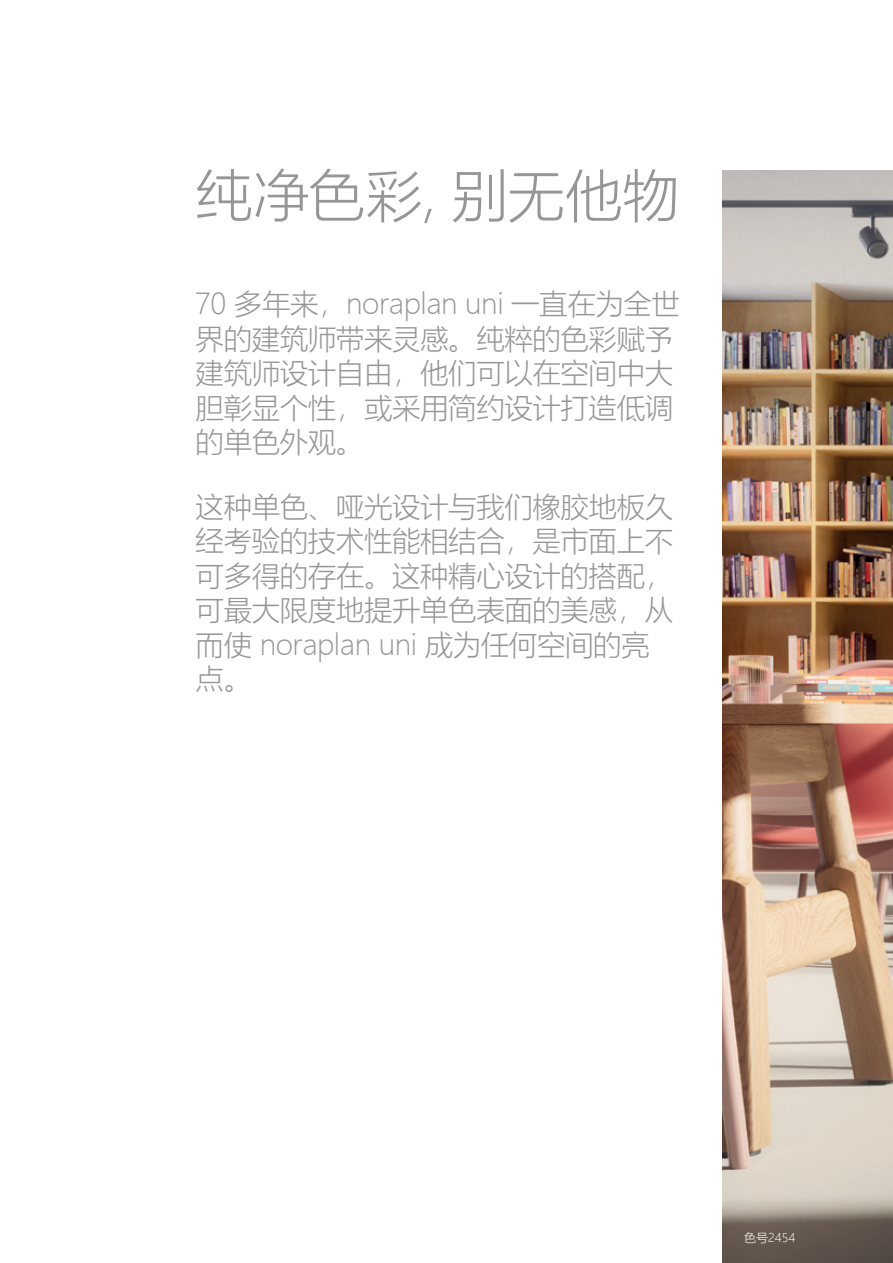
<style>
.page{position:relative;width:893px;height:1263px;background:#fff}
.page>*{position:absolute;margin:0;border:0;box-sizing:border-box;transform-origin:0 0}
.t1{font:300 57px "Microsoft Ya Hei";letter-spacing:.01em;color:#969598}
.t2{font:300 28.5px/34.5px "Microsoft Ya Hei";letter-spacing:-.015em;color:#969598}
.t3{font:300 12px "Microsoft Ya Hei";color:#fff}
</style>
<div class="page">
<img style="left:723px;top:170px;width:170px;height:1093px">
<h1 class="t1" style="left:196px;top:157px;width:486px">纯净色彩，别无他物</h1>
<p class="t2" style="left:196px;top:286px;width:486px">70 多年来，noraplan uni 一直在为全世界的建筑师带来灵感。纯粹的色彩赋予建筑师设计自由，他们可以在空间中大胆彰显个性，或采用简约设计打造低调的单色外观。</p>
<p class="t2" style="left:196px;top:489px;width:479px">这种单色、哑光设计与我们橡胶地板久经考验的技术性能相结合，是市面上不可多得的存在。这种精心设计的搭配，可最大限度地提升单色表面的美感，从而使 noraplan uni 成为任何空间的亮点。</p>
<p class="t3" style="left:744px;top:1229px;width:53px">色号2454</p>
</div>
